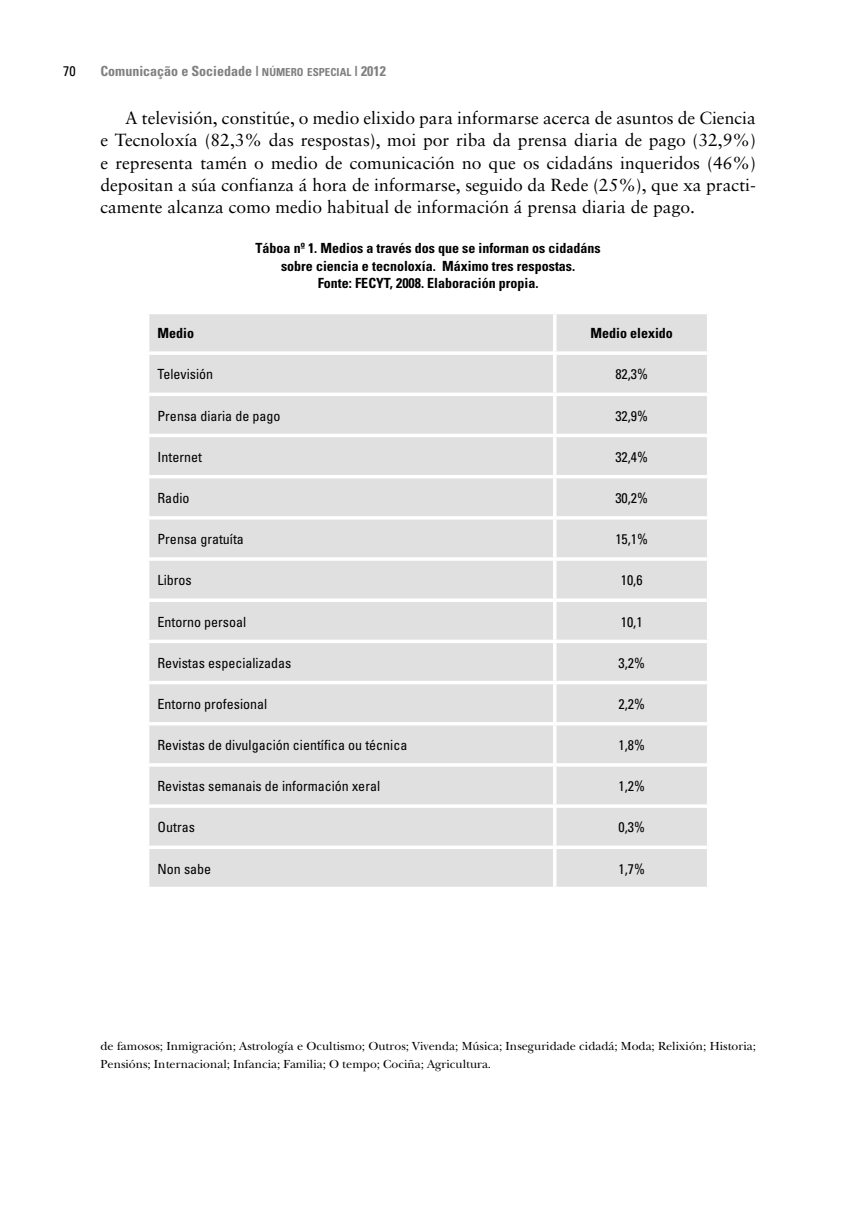
<style>
.page{position:relative;width:854px;height:1218px;background:#fff}
.page>*{position:absolute;margin:0;border:0;box-sizing:border-box;transform-origin:0 0}
.t1{font:17.5px/22.4px "Sabon";color:#000;text-align:justify}
.t2{font:condensed 14px "Univers";color:#000}
.t3{font:700 condensed 14px/17.5px "Univers";color:#000;text-align:center}
.t4{font:700 condensed 14px "Univers";color:#808080}
.t5{font:12.25px/17.5px "New Baskerville";color:#000}
.s1{font-size:11.03px}
</style>
<div class="page">
<div style="left:149px;top:314px;width:557px;height:572px;background:#e0e0e0"></div>
<svg style="left:552px;top:314px;width:4px;height:37px"></svg>
<hr style="left:146px;top:351px;width:564px;height:4px;background:#fff">
<svg style="left:552px;top:355px;width:4px;height:37px"></svg>
<svg style="left:149px;top:392px;width:558px;height:4px"></svg>
<svg style="left:552px;top:396px;width:4px;height:38px"></svg>
<hr style="left:146px;top:434px;width:564px;height:3px;background:#fff">
<svg style="left:552px;top:437px;width:4px;height:38px"></svg>
<hr style="left:146px;top:475px;width:564px;height:3px;background:#fff">
<svg style="left:552px;top:478px;width:4px;height:38px"></svg>
<hr style="left:146px;top:516px;width:564px;height:3px;background:#fff">
<svg style="left:552px;top:519px;width:4px;height:38px"></svg>
<hr style="left:146px;top:557px;width:564px;height:4px;background:#fff">
<svg style="left:552px;top:561px;width:4px;height:37px"></svg>
<svg style="left:149px;top:598px;width:558px;height:4px"></svg>
<svg style="left:552px;top:602px;width:4px;height:37px"></svg>
<svg style="left:149px;top:639px;width:558px;height:4px"></svg>
<svg style="left:552px;top:643px;width:4px;height:38px"></svg>
<hr style="left:146px;top:681px;width:564px;height:3px;background:#fff">
<svg style="left:552px;top:684px;width:4px;height:38px"></svg>
<hr style="left:146px;top:722px;width:564px;height:3px;background:#fff">
<svg style="left:552px;top:725px;width:4px;height:38px"></svg>
<hr style="left:146px;top:763px;width:564px;height:3px;background:#fff">
<svg style="left:552px;top:766px;width:4px;height:38px"></svg>
<hr style="left:146px;top:804px;width:564px;height:4px;background:#fff">
<svg style="left:552px;top:808px;width:4px;height:37px"></svg>
<svg style="left:149px;top:845px;width:558px;height:4px"></svg>
<svg style="left:552px;top:849px;width:4px;height:37px"></svg>
<svg style="left:706px;top:314px;width:1px;height:37px"></svg>
<svg style="left:706px;top:355px;width:1px;height:37px"></svg>
<svg style="left:706px;top:396px;width:1px;height:38px"></svg>
<svg style="left:706px;top:437px;width:1px;height:38px"></svg>
<svg style="left:706px;top:478px;width:1px;height:38px"></svg>
<svg style="left:706px;top:519px;width:1px;height:38px"></svg>
<svg style="left:706px;top:561px;width:1px;height:37px"></svg>
<svg style="left:706px;top:602px;width:1px;height:37px"></svg>
<svg style="left:706px;top:643px;width:1px;height:38px"></svg>
<svg style="left:706px;top:684px;width:1px;height:38px"></svg>
<svg style="left:706px;top:725px;width:1px;height:38px"></svg>
<svg style="left:706px;top:767px;width:1px;height:37px"></svg>
<svg style="left:706px;top:808px;width:1px;height:37px"></svg>
<svg style="left:706px;top:849px;width:1px;height:37px"></svg>
<svg style="left:149px;top:886px;width:558px;height:1px"></svg>
<p class="t2" style="left:63px;top:65px;width:14px">70</p>
<p class="t4" style="left:100px;top:65px;width:287px">Comunicação e Sociedade | <span class="s1">NÚMERO ESPECIAL</span> | 2012</p>
<p class="t1" style="left:100px;top:108px;width:656px;text-indent:25px">A televisión, constitúe, o medio elixido para informarse acerca de asuntos de Ciencia e Tecnoloxía (82,3% das respostas), moi por riba da prensa diaria de pago (32,9%) e representa tamén o medio de comunicación no que os cidadáns inqueridos (46%) depositan a súa confianza á hora de informarse, seguido da Rede (25%), que xa practi&shy;camente alcanza como medio habitual de información á prensa diaria de pago.</p>
<p class="t3" style="left:255px;top:241px;width:346px">Táboa nº 1. Medios a través dos que se informan os cidadáns sobre ciencia e tecnoloxía. Máximo tres respostas.<br>Fonte: FECYT, 2008. Elaboración propia.</p>
<p class="t3" style="left:157px;top:326px;width:38px">Medio</p>
<p class="t3" style="left:590px;top:326px;width:84px">Medio elexido</p>
<p class="t2" style="left:157px;top:369px;width:57px">Televisión</p>
<p class="t2" style="left:615px;top:369px;width:34px">82,3%</p>
<p class="t2" style="left:157px;top:410px;width:124px">Prensa diaria de pago</p>
<p class="t2" style="left:615px;top:410px;width:34px">32,9%</p>
<p class="t2" style="left:157px;top:452px;width:46px">Internet</p>
<p class="t2" style="left:615px;top:452px;width:34px">32,4%</p>
<p class="t2" style="left:157px;top:493px;width:33px">Radio</p>
<p class="t2" style="left:615px;top:493px;width:34px">30,2%</p>
<p class="t2" style="left:157px;top:534px;width:88px">Prensa gratuíta</p>
<p class="t2" style="left:615px;top:534px;width:34px">15,1%</p>
<p class="t2" style="left:157px;top:575px;width:36px">Libros</p>
<p class="t2" style="left:620px;top:575px;width:23px">10,6</p>
<p class="t2" style="left:157px;top:616px;width:90px">Entorno persoal</p>
<p class="t2" style="left:620px;top:616px;width:23px">10,1</p>
<p class="t2" style="left:157px;top:657px;width:135px">Revistas especializadas</p>
<p class="t2" style="left:618px;top:657px;width:28px">3,2%</p>
<p class="t2" style="left:157px;top:699px;width:111px">Entorno profesional</p>
<p class="t2" style="left:618px;top:699px;width:28px">2,2%</p>
<p class="t2" style="left:157px;top:740px;width:251px">Revistas de divulgación científica ou técnica</p>
<p class="t2" style="left:618px;top:740px;width:28px">1,8%</p>
<p class="t2" style="left:157px;top:781px;width:224px">Revistas semanais de información xeral</p>
<p class="t2" style="left:618px;top:781px;width:28px">1,2%</p>
<p class="t2" style="left:157px;top:822px;width:39px">Outras</p>
<p class="t2" style="left:618px;top:822px;width:28px">0,3%</p>
<p class="t2" style="left:157px;top:863px;width:55px">Non sabe</p>
<p class="t2" style="left:618px;top:863px;width:28px">1,7%</p>
<p class="t5" style="left:100px;top:1039px;width:656px">de famosos; Inmigración; Astrología e Ocultismo; Outros; Vivenda; Música; Inseguridade cidadá; Moda; Relixión; Historia;<br>Pensións; Internacional; Infancia; Familia; O tempo; Cociña; Agricultura.</p>
</div>
